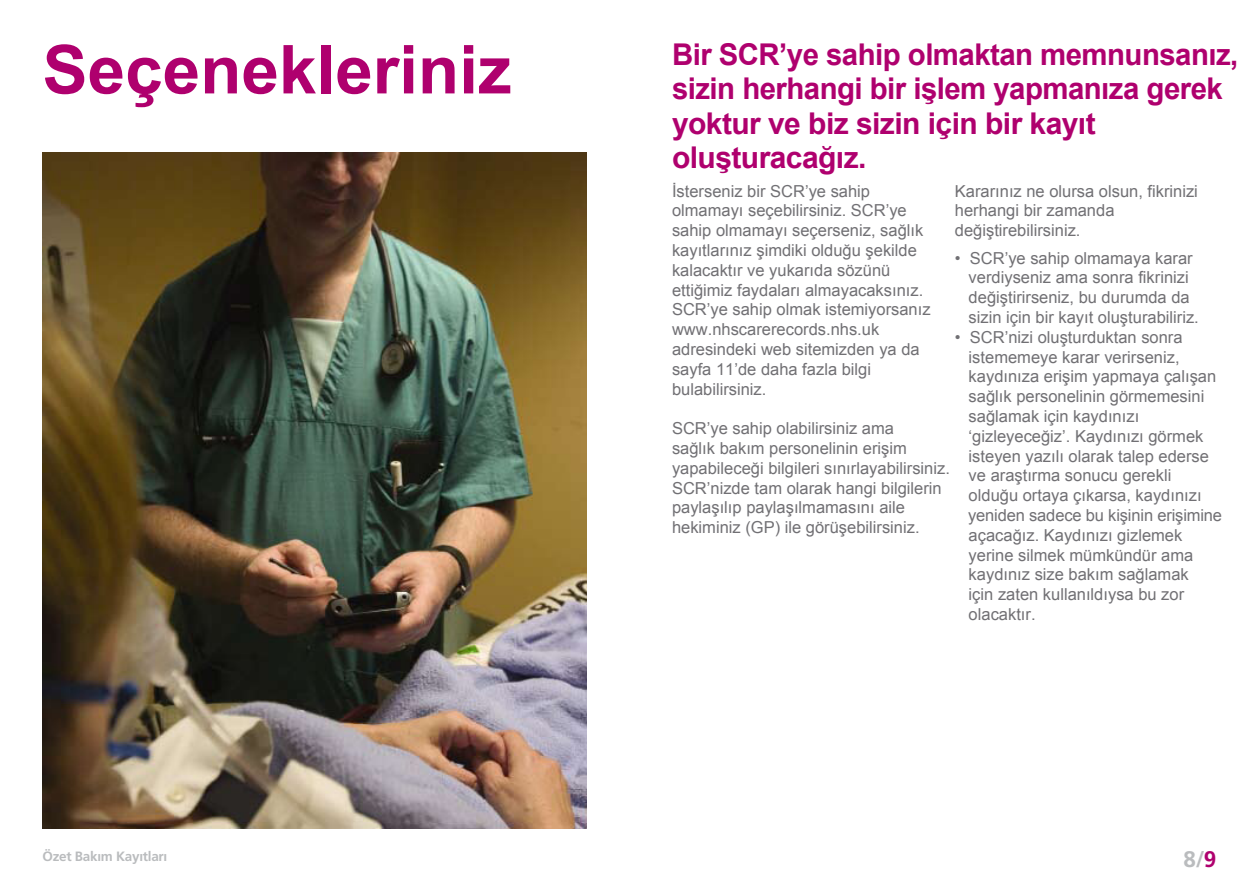
<style>
.page{position:relative;width:1259px;height:893px;background:#fff}
.page>*{position:absolute;margin:0;border:0;box-sizing:border-box;transform-origin:0 0}
.t1{font:700 67.5px "Arial";color:#af006e}
.t2{font:700 30px/34.5px "Arial";letter-spacing:-.02em;color:#af006e}
.t3{font:700 22.5px "Frutiger";color:#babcbe}
.t4{font:16.5px/19.8px "Arial";color:#717074}
.t5{font:700 13.5px "Frutiger";letter-spacing:-.02em;color:#babcbe}
.s1{color:#af006e}
</style>
<div class="page">
<img style="left:43px;top:152px;width:544px;height:676px">
<h1 class="t1" style="left:43px;top:25px;width:470px">Seçenekleriniz</h1>
<h2 class="t2" style="left:672px;top:38px;width:568px">Bir SCR’ye sahip olmaktan memnunsanız, sizin herhangi bir işlem yapmanıza gerek yoktur ve biz sizin için bir kayıt oluşturacağız.</h2>
<p class="t4" style="left:672px;top:181px;width:260px">İsterseniz bir SCR’ye sahip olmamayı seçebilirsiniz. SCR’ye sahip olmamayı seçerseniz, sağlık kayıtlarınız şimdiki olduğu şekilde kalacaktır ve yukarıda sözünü ettiğimiz faydaları almayacaksınız.<br>SCR’ye sahip olmak istemiyorsanız www.nhscarerecords.nhs.uk adresindeki web sitemizden ya da sayfa 11’de daha fazla bilgi bulabilirsiniz.</p>
<p class="t4" style="left:672px;top:419px;width:279px">SCR’ye sahip olabilirsiniz ama<br>sağlık bakım personelinin erişim yapabileceği bilgileri sınırlayabilirsiniz.<br>SCR’nizde tam olarak hangi bilgilerin paylaşılıp paylaşılmamasını aile hekiminiz (GP) ile görüşebilirsiniz.</p>
<p class="t4" style="left:955px;top:181px;width:244px">Kararınız ne olursa olsun, fikrinizi herhangi bir zamanda değiştirebilirsiniz.</p>
<p class="t4" style="left:968px;top:248px;width:232px;text-indent:-14px">• SCR’ye sahip olmamaya karar verdiyseniz ama sonra fikrinizi değiştirirseniz, bu durumda da sizin için bir kayıt oluşturabiliriz.</p>
<p class="t4" style="left:968px;top:327px;width:255px;text-indent:-13px">• SCR’nizi oluşturduktan sonra istememeye karar verirseniz, kaydınıza erişim yapmaya çalışan sağlık personelinin görmemesini sağlamak için kaydınızı ‘gizleyeceğiz’. Kaydınızı görmek isteyen yazılı olarak talep ederse ve araştırma sonucu gerekli olduğu ortaya çıkarsa, kaydınızı yeniden sadece bu kişinin erişimine açacağız. Kaydınızı gizlemek yerine silmek mümkündür ama kaydınız size bakım sağlamak<br>için zaten kullanıldıysa bu zor olacaktır.</p>
<p class="t5" style="left:43px;top:848px;width:126px">Özet Bakım Kayıtları</p>
<h3 class="t3" style="left:1183px;top:846px;width:34px">8/<span class="s1">9</span></h3>
</div>
